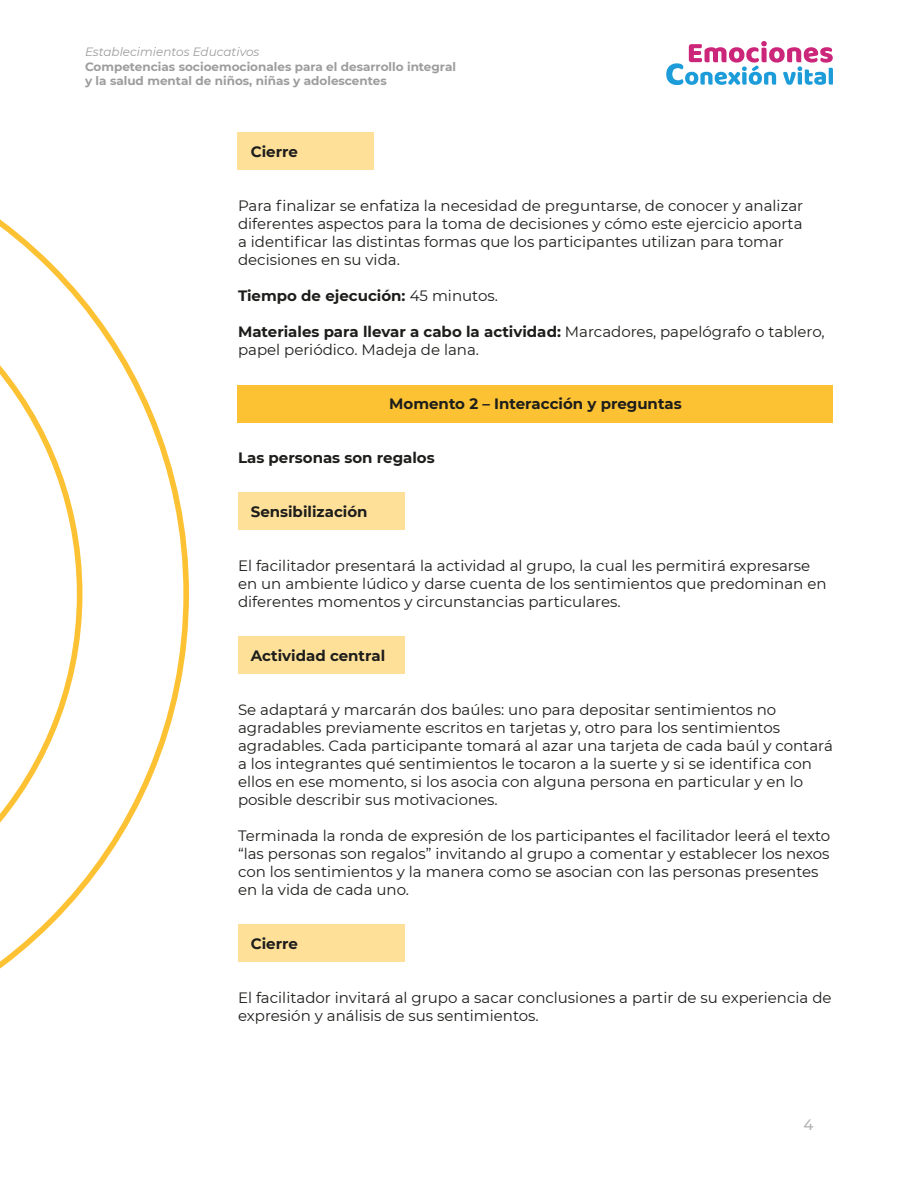
<style>
.page{position:relative;width:918px;height:1188px;background:#fff}
.page>*{position:absolute;margin:0;border:0;box-sizing:border-box;transform-origin:0 0}
.Cuerpo{font:15px/18px "Montserrat";color:#1d1d1b}
.Cuerpo-2{font:700 15px "Montserrat";color:#1d1d1b}
.Subtitulo{font:700 15px "Montserrat";color:#1d1d1b}
.t1{font:500 15px "Montserrat";color:#b2b2b2}
.t2{font:700 12px/14.4px "Montserrat";color:#9d9d9d}
.t3{font:italic 12px "Montserrat";color:#9d9d9d}
.s1{font-weight:400}
.s2{font-weight:700}
</style>
<div class="page">
<svg style="left:666px;top:41px;width:167px;height:44px"></svg>
<svg style="left:0;top:219px;width:189px;height:750px"></svg>
<div style="left:238px;top:385px;width:595px;height:38px;background:#fcc233"></div>
<div style="left:238px;top:133px;width:136px;height:37px;background:#fee099"></div>
<div style="left:238px;top:493px;width:166px;height:37px;background:#fee099"></div>
<div style="left:238px;top:636px;width:166px;height:38px;background:#fee099"></div>
<div style="left:238px;top:924px;width:166px;height:38px;background:#fee099"></div>
<p class="t3" style="left:85px;top:44px;width:176px">Establecimientos Educativos</p>
<p class="t2" style="left:85px;top:59px;width:373px">Competencias socioemocionales para el desarrollo integral y la salud mental de niños, niñas y adolescentes</p>
<p class="Cuerpo-2" style="left:251px;top:141px;width:49px">Cierre</p>
<p class="Cuerpo" style="left:238px;top:196px;width:567px">Para finalizar se enfatiza la necesidad de preguntarse, de conocer y analizar diferentes aspectos para la toma de decisiones y cómo este ejercicio aporta a identificar las distintas formas que los participantes utilizan para tomar decisiones en su vida.</p>
<p class="Cuerpo-2" style="left:238px;top:285px;width:261px">Tiempo de ejecución: <span class="s1">45 minutos.</span></p>
<p class="Cuerpo" style="left:238px;top:322px;width:588px"><span class="s2">Materiales para llevar a cabo la actividad:</span> Marcadores, papelógrafo o tablero, papel periódico. Madeja de lana.</p>
<h2 class="Subtitulo" style="left:389px;top:393px;width:294px">Momento 2 – Interacción y preguntas</h2>
<p class="Cuerpo-2" style="left:238px;top:447px;width:198px">Las personas son regalos</p>
<p class="Cuerpo-2" style="left:251px;top:501px;width:118px">Sensibilización</p>
<p class="Cuerpo" style="left:238px;top:556px;width:590px">El facilitador presentará la actividad al grupo, la cual les permitirá expresarse en un ambiente lúdico y darse cuenta de los sentimientos que predominan en diferentes momentos y circunstancias particulares.</p>
<p class="Cuerpo-2" style="left:251px;top:645px;width:136px">Actividad central</p>
<p class="Cuerpo" style="left:238px;top:700px;width:596px">Se adaptará y marcarán dos baúles: uno para depositar sentimientos no agradables previamente escritos en tarjetas y, otro para los sentimientos agradables. Cada participante tomará al azar una tarjeta de cada baúl y contará a los integrantes qué sentimientos le tocaron a la suerte y si se identifica con ellos en ese momento, si los asocia con alguna persona en particular y en lo posible describir sus motivaciones.</p>
<p class="Cuerpo" style="left:238px;top:826px;width:594px">Terminada la ronda de expresión de los participantes el facilitador leerá el texto “las personas son regalos” invitando al grupo a comentar y establecer los nexos con los sentimientos y la manera como se asocian con las personas presentes en la vida de cada uno.</p>
<p class="Cuerpo-2" style="left:251px;top:933px;width:49px">Cierre</p>
<p class="Cuerpo" style="left:238px;top:988px;width:595px">El facilitador invitará al grupo a sacar conclusiones a partir de su experiencia de expresión y análisis de sus sentimientos.</p>
<p class="t1" style="left:804px;top:1114px;width:12px">4</p>
</div>
